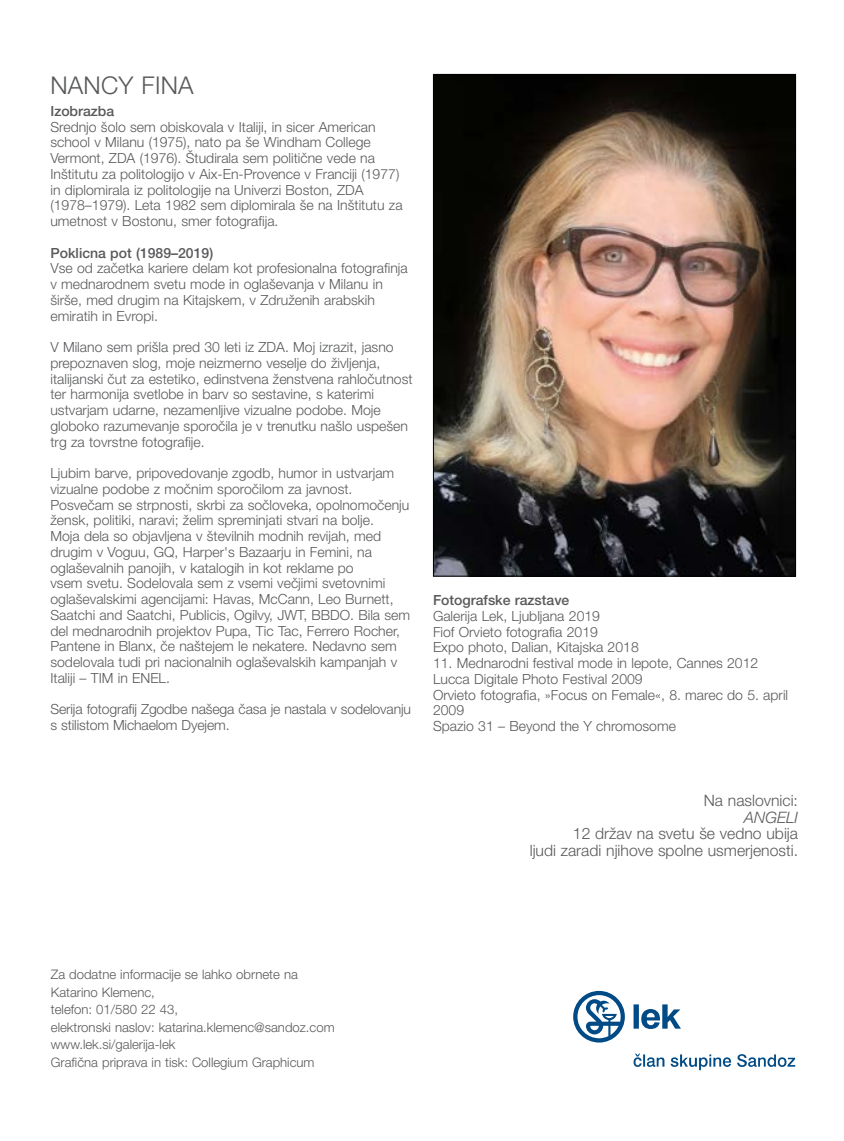
<style>
.page{position:relative;width:844px;height:1141px;background:#fff}
.page>*{position:absolute;margin:0;border:0;box-sizing:border-box;transform-origin:0 0}
.t1{font:300 24.5px "Helvetica Neue CE";letter-spacing:.01em;color:#58595b}
.t2{font:300 15.75px/16.6px "Helvetica Neue CE";color:#58595b;text-align:right}
.t3{font:italic 300 15.75px "Helvetica Neue CE";color:#58595b}
.t4{font:300 14px/15.8px "Helvetica Neue CE";color:#58595b}
.t5{font:500 14px "Helvetica Neue CE";color:#58595b}
.t6{font:300 13.12px/17.5px "Helvetica Neue CE";color:#58595b}
</style>
<div class="page">
<svg style="left:573px;top:991px;width:222px;height:79px"></svg>
<img style="left:435px;top:76px;width:358px;height:499px">
<h1 class="t1" style="left:50px;top:70px;width:145px">NANCY FINA</h1>
<p class="t5" style="left:50px;top:102px;width:65px">Izobrazba</p>
<p class="t4" style="left:50px;top:119px;width:353px">Srednjo šolo sem obiskovala v Italiji, in sicer American school v Milanu (1975), nato pa še Windham College Vermont, ZDA (1976). Študirala sem politične vede na Inštitutu za politologijo v Aix-En-Provence v Franciji (1977) in diplomirala iz politologije na Univerzi Boston, ZDA (1978–1979). Leta 1982 sem diplomirala še na Inštitutu za umetnost v Bostonu, smer fotografija.</p>
<p class="t5" style="left:50px;top:244px;width:164px">Poklicna pot (1989–2019)</p>
<p class="t4" style="left:50px;top:261px;width:359px">Vse od začetka kariere delam kot profesionalna fotografinja v mednarodnem svetu mode in oglaševanja v Milanu in širše, med drugim na Kitajskem, v Združenih arabskih emiratih in Evropi.</p>
<p class="t4" style="left:50px;top:339px;width:363px">V Milano sem prišla pred 30 leti iz ZDA. Moj izrazit, jasno prepoznaven slog, moje neizmerno veselje do življenja, italijanski čut za estetiko, edinstvena ženstvena rahločutnost ter harmonija svetlobe in barv so sestavine, s katerimi ustvarjam udarne, nezamenljive vizualne podobe. Moje globoko razumevanje sporočila je v trenutku našlo uspešen trg za tovrstne fotografije.</p>
<p class="t4" style="left:50px;top:465px;width:361px">Ljubim barve, pripovedovanje zgodb, humor in ustvarjam vizualne podobe z močnim sporočilom za javnost.<br>Posvečam se strpnosti, skrbi za sočloveka, opolnomočenju žensk, politiki, naravi; želim spreminjati stvari na bolje.<br>Moja dela so objavljena v številnih modnih revijah, med drugim v Voguu, GQ, Harper's Bazaarju in Femini, na oglaševalnih panojih, v katalogih in kot reklame po<br>vsem svetu. Sodelovala sem z vsemi večjimi svetovnimi oglaševalskimi agencijami: Havas, McCann, Leo Burnett, Saatchi and Saatchi, Publicis, Ogilvy, JWT, BBDO. Bila sem del mednarodnih projektov Pupa, Tic Tac, Ferrero Rocher, Pantene in Blanx, če naštejem le nekatere. Nedavno sem sodelovala tudi pri nacionalnih oglaševalskih kampanjah v Italiji – TIM in ENEL.</p>
<p class="t4" style="left:50px;top:702px;width:362px">Serija fotografij Zgodbe našega časa je nastala v sodelovanju s stilistom Michaelom Dyejem.</p>
<p class="t5" style="left:433px;top:592px;width:138px">Fotografske razstave</p>
<p class="t4" style="left:433px;top:608px;width:207px">Galerija Lek, Ljubljana 2019<br>Fiof Orvieto fotografia 2019<br>Expo photo, Dalian, Kitajska 2018</p>
<p class="t4" style="left:433px;top:655px;width:356px">11. Mednarodni festival mode in lepote, Cannes 2012<br>Lucca Digitale Photo Festival 2009<br>Orvieto fotografia, »Focus on Female«, 8. marec do 5. april 2009<br>Spazio 31 – Beyond the Y chromosome</p>
<p class="t2" style="left:703px;top:792px;width:96px">Na naslovnici:</p>
<p class="t3" style="left:744px;top:808px;width:55px">ANGELI</p>
<p class="t2" style="left:529px;top:825px;width:270px">12 držav na svetu še vedno ubija<br>ljudi zaradi njihove spolne usmerjenosti.</p>
<p class="t6" style="left:51px;top:966px;width:285px">Za dodatne informacije se lahko obrnete na Katarino Klemenc,<br>telefon: 01/580 22 43,<br>elektronski naslov: katarina.klemenc@sandoz.com www.lek.si/galerija-lek<br>Grafična priprava in tisk: Collegium Graphicum</p>
</div>
